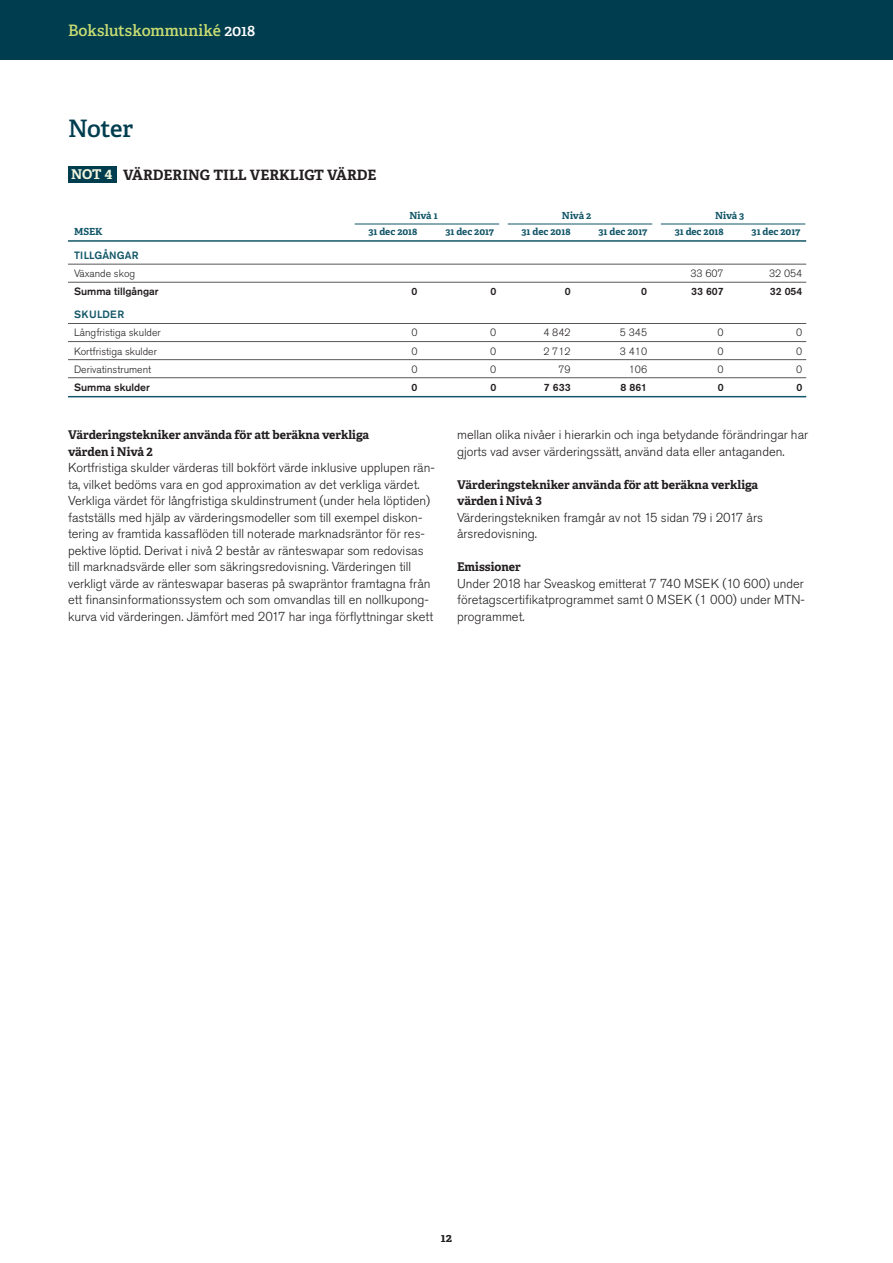
<style>
.page{position:relative;width:893px;height:1263px;background:#fff}
.page>*{position:absolute;margin:0;border:0;box-sizing:border-box;transform-origin:0 0}
.t1{font:600 24px "Adelle";letter-spacing:-.015em;color:#003d4f}
.t2{font:600 15.75px "Adelle";color:#c7dc72}
.t3{font:700 14.25px "Adelle";color:#231f20}
.t4{font:300 12.9px/16.5px "Akzidenz Grotesk Std";color:#231f20}
.t5{font:700 12px/16.5px "Adelle";color:#231f20}
.t6{font:300 10.5px "Akzidenz Grotesk Std";color:#231f20}
.t7{font:500 10.5px "Akzidenz Grotesk Std";color:#231f20}
.t8{font:500 10.5px "Akzidenz Grotesk Std";letter-spacing:.015em;color:#125668}
.t9{font:500 10.5px "Akzidenz Grotesk Std";letter-spacing:.045em;color:#125668}
.t10{font:700 9.75px "Adelle";letter-spacing:-.005em;color:#125668}
.s1{color:#fff}
.s2{font-size:13.5px;color:#f1f6df}
</style>
<div class="page">
<div style="left:0;top:0;width:893px;height:60px;background:#003d4f"></div>
<div style="left:68px;top:167px;width:48px;height:16px;background:#003d4f"></div>
<hr style="left:68px;top:282px;width:738px;height:1px;background:#57585a">
<hr style="left:68px;top:341px;width:738px;height:1px;background:#57585a">
<hr style="left:68px;top:359px;width:738px;height:1px;background:#57585a">
<hr style="left:68px;top:264px;width:738px;height:1px;background:#57585a">
<hr style="left:68px;top:240px;width:738px;height:2px;background:#125668">
<hr style="left:68px;top:323px;width:738px;height:1px;background:#57585a">
<hr style="left:68px;top:377px;width:738px;height:1px;background:#57585a">
<hr style="left:68px;top:396px;width:738px;height:1px;background:#125668">
<hr style="left:355px;top:224px;width:144px;height:1px;background:#125668">
<hr style="left:508px;top:224px;width:144px;height:1px;background:#125668">
<hr style="left:661px;top:224px;width:144px;height:1px;background:#125668">
<p class="t2" style="left:68px;top:24px;width:189px">Bokslutskommuniké <span class="s1">2018</span></p>
<h1 class="t1" style="left:68px;top:119px;width:67px">Noter</h1>
<p class="t3" style="left:71px;top:169px;width:307px"><span class="s2">NOT 4</span> VÄRDERING TILL VERKLIGT VÄRDE</p>
<p class="t10" style="left:409px;top:212px;width:30px">Nivå 1</p>
<p class="t10" style="left:562px;top:212px;width:31px">Nivå 2</p>
<p class="t10" style="left:715px;top:212px;width:31px">Nivå 3</p>
<p class="t10" style="left:74px;top:228px;width:30px">MSEK</p>
<p class="t10" style="left:368px;top:228px;width:51px">31 dec 2018</p>
<p class="t10" style="left:445px;top:228px;width:50px">31 dec 2017</p>
<p class="t10" style="left:522px;top:228px;width:51px">31 dec 2018</p>
<p class="t10" style="left:598px;top:228px;width:50px">31 dec 2017</p>
<p class="t10" style="left:675px;top:228px;width:51px">31 dec 2018</p>
<p class="t10" style="left:752px;top:228px;width:50px">31 dec 2017</p>
<p class="t8" style="left:74px;top:251px;width:66px">TILLGÅNGAR</p>
<p class="t6" style="left:74px;top:270px;width:63px">Växande skog</p>
<p class="t6" style="left:690px;top:270px;width:35px">33 607</p>
<p class="t6" style="left:769px;top:270px;width:35px">32 054</p>
<p class="t7" style="left:74px;top:288px;width:86px">Summa tillgångar</p>
<p class="t7" style="left:412px;top:288px;width:7px">0</p>
<p class="t7" style="left:490px;top:288px;width:7px">0</p>
<p class="t7" style="left:565px;top:288px;width:7px">0</p>
<p class="t7" style="left:641px;top:288px;width:7px">0</p>
<p class="t7" style="left:691px;top:288px;width:34px">33 607</p>
<p class="t7" style="left:770px;top:288px;width:34px">32 054</p>
<p class="t9" style="left:74px;top:311px;width:52px">SKULDER</p>
<p class="t6" style="left:74px;top:329px;width:88px">Långfristiga skulder</p>
<p class="t6" style="left:411px;top:329px;width:8px">0</p>
<p class="t6" style="left:490px;top:329px;width:8px">0</p>
<p class="t6" style="left:543px;top:329px;width:29px">4 842</p>
<p class="t6" style="left:620px;top:329px;width:29px">5 345</p>
<p class="t6" style="left:718px;top:329px;width:8px">0</p>
<p class="t6" style="left:796px;top:329px;width:8px">0</p>
<p class="t6" style="left:74px;top:347px;width:85px">Kortfristiga skulder</p>
<p class="t6" style="left:411px;top:347px;width:8px">0</p>
<p class="t6" style="left:490px;top:347px;width:8px">0</p>
<p class="t6" style="left:543px;top:347px;width:29px">2 712</p>
<p class="t6" style="left:620px;top:347px;width:29px">3 410</p>
<p class="t6" style="left:718px;top:347px;width:8px">0</p>
<p class="t6" style="left:796px;top:347px;width:8px">0</p>
<p class="t6" style="left:74px;top:365px;width:79px">Derivatinstrument</p>
<p class="t6" style="left:411px;top:365px;width:8px">0</p>
<p class="t6" style="left:490px;top:365px;width:8px">0</p>
<p class="t6" style="left:558px;top:365px;width:14px">79</p>
<p class="t6" style="left:629px;top:365px;width:20px">106</p>
<p class="t6" style="left:718px;top:365px;width:8px">0</p>
<p class="t6" style="left:796px;top:365px;width:8px">0</p>
<p class="t7" style="left:74px;top:383px;width:77px">Summa skulder</p>
<p class="t7" style="left:412px;top:383px;width:7px">0</p>
<p class="t7" style="left:490px;top:383px;width:7px">0</p>
<p class="t7" style="left:544px;top:383px;width:28px">7 633</p>
<p class="t7" style="left:620px;top:383px;width:28px">8 861</p>
<p class="t7" style="left:718px;top:383px;width:7px">0</p>
<p class="t7" style="left:796px;top:383px;width:7px">0</p>
<p class="t5" style="left:68px;top:428px;width:303px">Värderingstekniker använda för a- beräkna verkliga värden i Nivå 2</p>
<p class="t4" style="left:68px;top:461px;width:368px">Kortfristiga skulder värderas till bokfört värde inklusive upplupen rän&shy;ta, vilket bedöms vara en god approximation av det verkliga värdet.<br>Verkliga värdet för långfristiga skuldinstrument (under hela löptiden) fastställs med hjälp av värderingsmodeller som till exempel diskon&shy;tering av framtida kassaflöden till noterade marknadsräntor för res&shy;pektive löptid. Derivat i nivå 2 består av ränteswapar som redovisas till marknadsvärde eller som säkringsredovisning. Värderingen till verkligt värde av ränteswapar baseras på swapräntor framtagna från ett finansinformationssystem och som omvandlas till en nollkupong&shy;kurva vid värderingen. Jämfört med 2017 har inga förflyttningar skett</p>
<p class="t4" style="left:457px;top:428px;width:353px">mellan olika nivåer i hierarkin och inga betydande förändringar har gjorts vad avser värderingssätt, använd data eller antaganden.</p>
<p class="t5" style="left:457px;top:477px;width:303px">Värderingstekniker använda för a- beräkna verkliga värden i Nivå 3</p>
<p class="t4" style="left:457px;top:511px;width:307px">Värderingstekniken framgår av not 15 sidan 79 i 2017 års års redovisning.</p>
<p class="t5" style="left:457px;top:560px;width:65px">Emissioner</p>
<p class="t4" style="left:457px;top:577px;width:349px;text-align:justify">Under 2018 har Sveaskog emitterat 7 740 MSEK (10 600) under företagscertifikatprogrammet samt 0 MSEK (1 000) under MTN&shy;programmet.</p>
<p class="t5" style="left:441px;top:1230px;width:13px">12</p>
</div>
